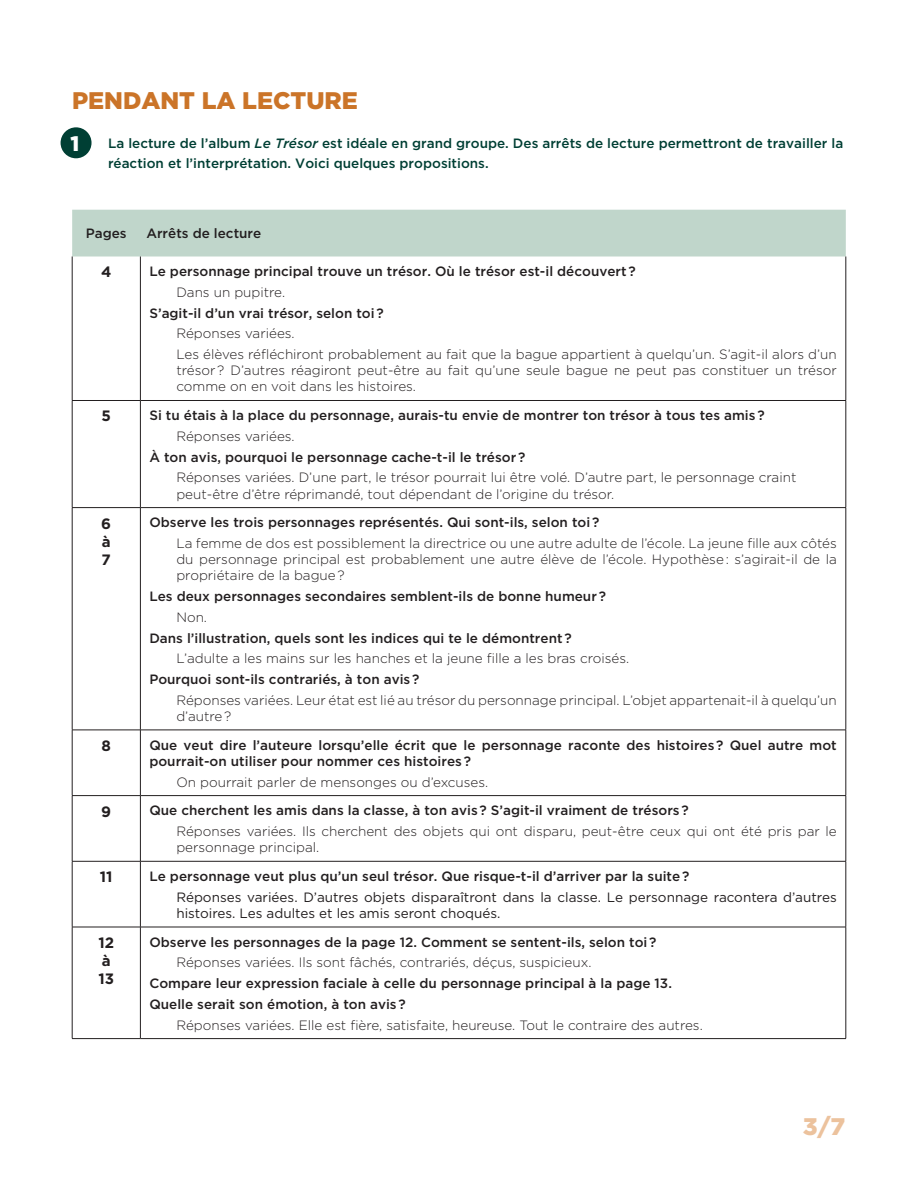
<style>
.page{position:relative;width:918px;height:1188px;background:#fff}
.page>*{position:absolute;margin:0;border:0;box-sizing:border-box;transform-origin:0 0}
.AvantLaLecture__VERT{font:900 24px "Gotham";color:#cb7428}
.t1{font:900 24px "Gotham";color:#ecc29d}
.AvantLaLecture__VERT-2{font:900 21px "Gotham";color:#fff}
.Pages{font:700 15px "Gotham";color:#231f20}
.Réponses{font:300 13.5px/16.2px "Gotham";color:#231f20}
.Questions{font:500 13.5px/16.2px "Gotham";color:#231f20}
.Questions__Mauve3{font:500 13.5px/19.5px "Gotham";color:#003f34}
.Réponses-2{font:13.5px/16.2px "Gotham";color:#231f20}
.s1{font-style:italic}
</style>
<div class="page">
<div style="left:72px;top:210px;width:774px;height:46px;background:#c0d6cb"></div>
<hr style="left:72px;top:256px;width:1px;height:144px;background:#231f20">
<hr style="left:140px;top:256px;width:1px;height:144px;background:#231f20">
<hr style="left:846px;top:256px;width:1px;height:144px;background:#231f20">
<hr style="left:72px;top:400px;width:68px;height:1px;background:#231f20">
<hr style="left:72px;top:401px;width:1px;height:106px;background:#231f20">
<hr style="left:140px;top:400px;width:706px;height:1px;background:#231f20">
<hr style="left:140px;top:401px;width:1px;height:106px;background:#231f20">
<hr style="left:846px;top:401px;width:1px;height:106px;background:#231f20">
<hr style="left:72px;top:507px;width:68px;height:1px;background:#231f20">
<hr style="left:72px;top:508px;width:1px;height:222px;background:#231f20">
<hr style="left:140px;top:507px;width:706px;height:1px;background:#231f20">
<hr style="left:140px;top:508px;width:1px;height:222px;background:#231f20">
<hr style="left:846px;top:508px;width:1px;height:222px;background:#231f20">
<hr style="left:72px;top:730px;width:68px;height:1px;background:#231f20">
<hr style="left:72px;top:730px;width:1px;height:65px;background:#231f20">
<hr style="left:140px;top:730px;width:706px;height:1px;background:#231f20">
<hr style="left:140px;top:730px;width:1px;height:65px;background:#231f20">
<hr style="left:846px;top:730px;width:1px;height:65px;background:#231f20">
<hr style="left:72px;top:795px;width:68px;height:1px;background:#231f20">
<hr style="left:72px;top:796px;width:1px;height:65px;background:#231f20">
<hr style="left:140px;top:795px;width:706px;height:1px;background:#231f20">
<hr style="left:140px;top:796px;width:1px;height:65px;background:#231f20">
<hr style="left:846px;top:796px;width:1px;height:65px;background:#231f20">
<hr style="left:72px;top:861px;width:68px;height:1px;background:#231f20">
<hr style="left:72px;top:861px;width:1px;height:66px;background:#231f20">
<hr style="left:140px;top:861px;width:706px;height:1px;background:#231f20">
<hr style="left:140px;top:861px;width:1px;height:66px;background:#231f20">
<hr style="left:846px;top:861px;width:1px;height:66px;background:#231f20">
<hr style="left:72px;top:927px;width:68px;height:1px;background:#231f20">
<hr style="left:72px;top:927px;width:1px;height:111px;background:#231f20">
<hr style="left:140px;top:927px;width:706px;height:1px;background:#231f20">
<hr style="left:140px;top:927px;width:1px;height:111px;background:#231f20">
<hr style="left:846px;top:927px;width:1px;height:111px;background:#231f20">
<hr style="left:72px;top:1038px;width:68px;height:1px;background:#231f20">
<hr style="left:140px;top:1038px;width:706px;height:1px;background:#231f20">
<div style="left:61px;top:127px;width:31px;height:31px;background:#003f34;border-radius:50%"></div>
<p class="AvantLaLecture__VERT" style="left:72px;top:84px;width:287px">PENDANT LA LECTURE</p>
<p class="Questions__Mauve3" style="left:108px;top:134px;width:737px;text-indent:-36px">1. La lecture de l’album <span class="s1">Le Trésor</span> est idéale en grand groupe. Des arrêts de lecture permettront de travailler la réaction et l’interprétation. Voici quelques propositions.</p>
<p class="AvantLaLecture__VERT-2" style="left:70px;top:129px;width:10px">1</p>
<p class="Questions" style="left:86px;top:225px;width:42px">Pages</p>
<p class="Questions" style="left:146px;top:225px;width:116px">Arrêts de lecture</p>
<p class="Pages" style="left:101px;top:262px;width:12px">4</p>
<p class="Questions" style="left:149px;top:263px;width:488px">Le personnage principal trouve un trésor. Où le trésor est-il découvert ?</p>
<p class="Réponses" style="left:176px;top:284px;width:110px">Dans un pupitre.</p>
<p class="Questions" style="left:149px;top:305px;width:236px">S’agit-il d’un vrai trésor, selon toi ?</p>
<p class="Réponses" style="left:176px;top:325px;width:120px">Réponses variées.</p>
<p class="Réponses" style="left:176px;top:346px;width:662px;text-align:justify">Les élèves réfléchiront probablement au fait que la bague appartient à quelqu’un. S’agit-il alors d’un trésor ? D’autres réagiront peut-être au fait qu’une seule bague ne peut pas constituer un trésor comme on en voit dans les histoires.</p>
<p class="Pages" style="left:102px;top:406px;width:11px">5</p>
<p class="Questions" style="left:149px;top:407px;width:617px">Si tu étais à la place du personnage, aurais-tu envie de montrer ton trésor à tous tes amis ?</p>
<p class="Réponses" style="left:176px;top:428px;width:120px">Réponses variées.</p>
<p class="Questions" style="left:149px;top:449px;width:378px">À ton avis, pourquoi le personnage cache-t-il le trésor ?</p>
<p class="Réponses" style="left:176px;top:469px;width:622px">Réponses variées. D’une part, le trésor pourrait lui être volé. D’autre part, le personnage craint peut-être d’être réprimandé, tout dépendant de l’origine du trésor.</p>
<p class="Pages" style="left:101px;top:513px;width:11px">6</p>
<p class="Pages" style="left:102px;top:531px;width:10px">à</p>
<p class="Pages" style="left:102px;top:549px;width:11px">7</p>
<p class="Questions" style="left:149px;top:514px;width:452px">Observe les trois personnages représentés. Qui sont-ils, selon toi ?</p>
<p class="Réponses" style="left:176px;top:535px;width:662px;text-align:justify">La femme de dos est possiblement la directrice ou une autre adulte de l’école. La jeune fille aux côtés du personnage principal est probablement une autre élève de l’école. Hypothèse : s’agirait-il de la propriétaire de la bague ?</p>
<p class="Questions" style="left:149px;top:588px;width:458px">Les deux personnages secondaires semblent-ils de bonne humeur ?</p>
<p class="Réponses" style="left:176px;top:609px;width:32px">Non.</p>
<p class="Questions" style="left:149px;top:630px;width:424px">Dans l’illustration, quels sont les indices qui te le démontrent ?</p>
<p class="Réponses" style="left:176px;top:650px;width:454px">L’adulte a les mains sur les hanches et la jeune fille a les bras croisés.</p>
<p class="Questions" style="left:149px;top:671px;width:272px">Pourquoi sont-ils contrariés, à ton avis ?</p>
<p class="Réponses" style="left:176px;top:691px;width:662px">Réponses variées. Leur état est lié au trésor du personnage principal. L’objet appartenait-il à quelqu’un d’autre ?</p>
<p class="Pages" style="left:102px;top:736px;width:11px">8</p>
<p class="Questions" style="left:149px;top:737px;width:689px">Que veut dire l’auteure lorsqu’elle écrit que le personnage raconte des histoires ? Quel autre mot pourrait-on utiliser pour nommer ces histoires ?</p>
<p class="Réponses" style="left:176px;top:773px;width:313px">On pourrait parler de mensonges ou d’excuses.</p>
<p class="Pages" style="left:101px;top:801px;width:11px">9</p>
<p class="Questions" style="left:149px;top:802px;width:541px">Que cherchent les amis dans la classe, à ton avis ? S’agit-il vraiment de trésors ?</p>
<p class="Réponses" style="left:176px;top:823px;width:662px">Réponses variées. Ils cherchent des objets qui ont disparu, peut-être ceux qui ont été pris par le personnage principal.</p>
<p class="Pages" style="left:100px;top:867px;width:14px">11</p>
<p class="Questions" style="left:149px;top:868px;width:542px">Le personnage veut plus qu’un seul trésor. Que risque-t-il d’arriver par la suite ?</p>
<p class="Réponses-2" style="left:176px;top:889px;width:662px">Réponses variées. D’autres objets disparaîtront dans la classe. Le personnage racontera d’autres histoires. Les adultes et les amis seront choqués.</p>
<p class="Pages" style="left:98px;top:933px;width:17px">12</p>
<p class="Pages" style="left:102px;top:951px;width:10px">à</p>
<p class="Pages" style="left:98px;top:969px;width:17px">13</p>
<p class="Questions" style="left:149px;top:934px;width:509px">Observe les personnages de la page 12. Comment se sentent-ils, selon toi ?</p>
<p class="Réponses" style="left:176px;top:954px;width:417px">Réponses variées. Ils sont fâchés, contrariés, déçus, suspicieux.</p>
<p class="Questions" style="left:149px;top:975px;width:524px">Compare leur expression faciale à celle du personnage principal à la page 13.</p>
<p class="Questions" style="left:149px;top:996px;width:258px">Quelle serait son émotion, à ton avis ?</p>
<p class="Réponses" style="left:176px;top:1016px;width:528px">Réponses variées. Elle est fière, satisfaite, heureuse. Tout le contraire des autres.</p>
<h1 class="t1" style="left:803px;top:1110px;width:44px">3/7</h1>
</div>
